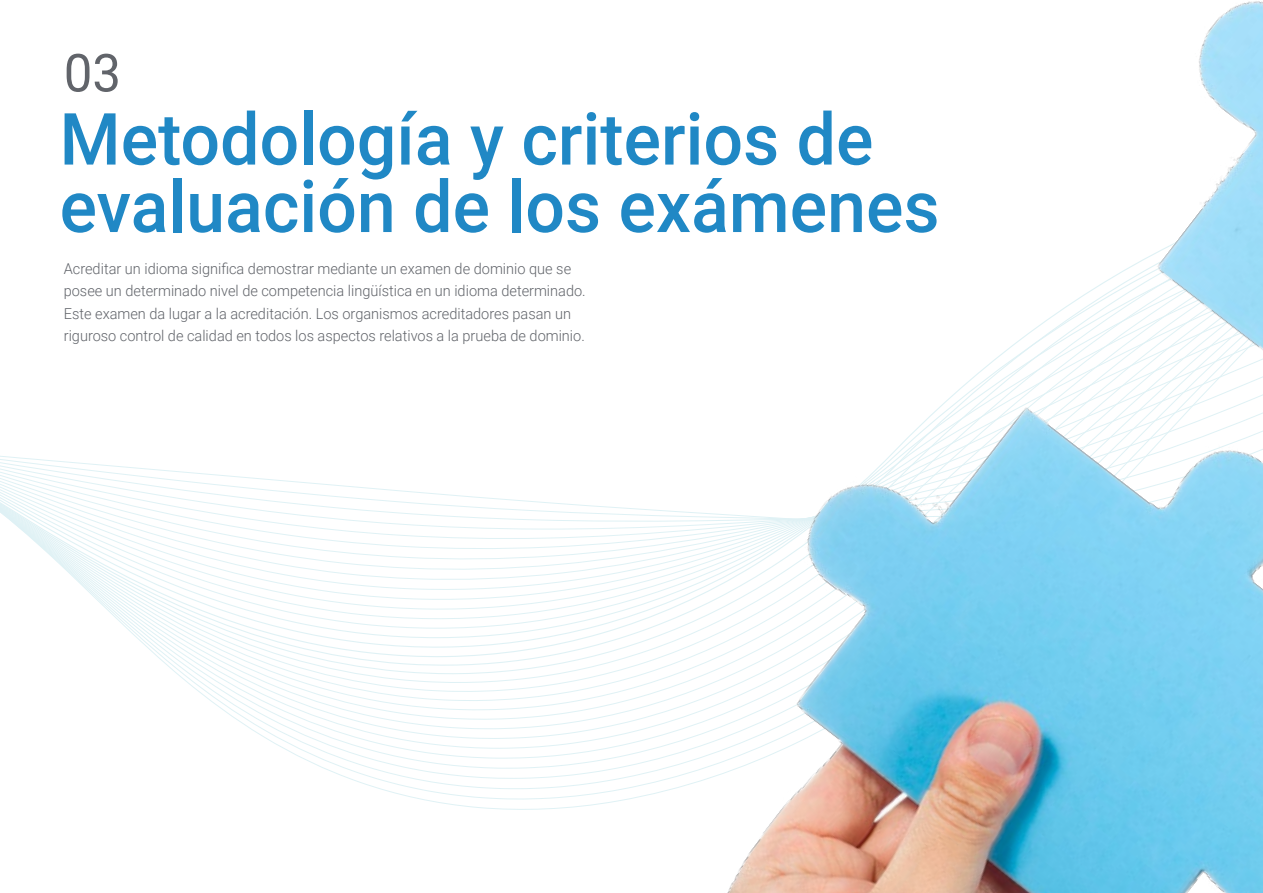
<style>
.page{position:relative;width:1263px;height:893px;background:#fff}
.page>*{position:absolute;margin:0;border:0;box-sizing:border-box;transform-origin:0 0}
.t1{font:500 72px/67.5px "Roboto";color:#2088c5}
.t2{font:52.5px "Roboto";color:#61646a}
.t3{font:300 15px/22.5px "Roboto";color:#61646a}
</style>
<div class="page">
<svg style="left:0;top:456px;width:526px;height:354px"></svg>
<img style="left:526px;top:1px;width:737px;height:892px">
<h2 class="t2" style="left:64px;top:36px;width:59px">03</h2>
<h1 class="t1" style="left:60px;top:103px;width:881px">Metodología y criterios de evaluación de los exámenes</h1>
<p class="t3" style="left:64px;top:256px;width:523px">Acreditar un idioma significa demostrar mediante un examen de dominio que se posee un determinado nivel de competencia lingüística en un idioma determinado.<br>Este examen da lugar a la acreditación. Los organismos acreditadores pasan un riguroso control de calidad en todos los aspectos relativos a la prueba de dominio.</p>
</div>
